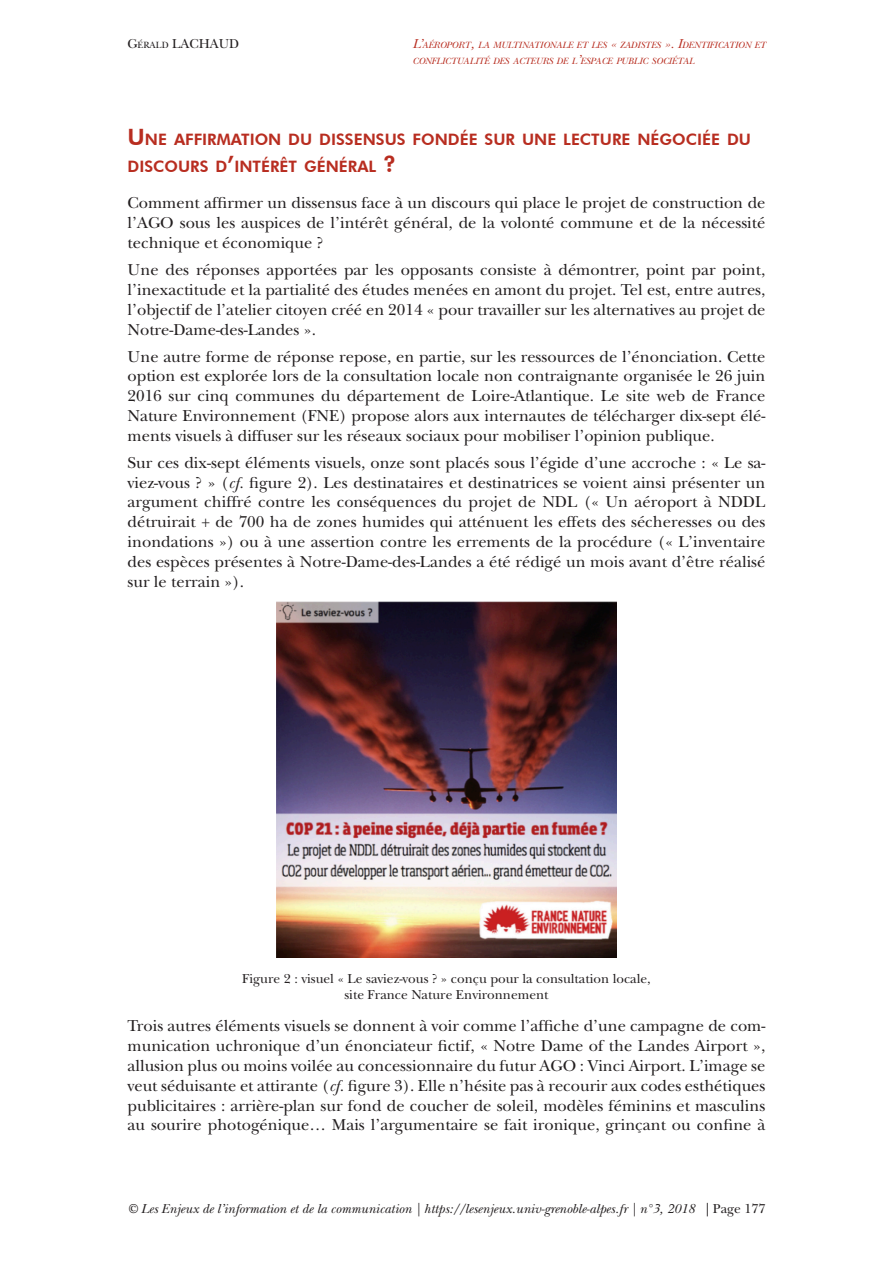
<style>
.page{position:relative;width:893px;height:1263px;background:#fff}
.page>*{position:absolute;margin:0;border:0;box-sizing:border-box;transform-origin:0 0}
.t1{font:16.5px/19.8px "New Baskerville";color:#231f20;text-align:justify}
.Soustitre_-_Introduc{font:800 15.75px/27px "Futura BT";color:#b82d20}
.t2{font:italic 13.5px "New Baskerville";color:#231f20}
.Légende{font:13.5px/16.2px "New Baskerville";color:#231f20;text-align:center}
.Entete_-_Auteurs{font:13.5px "New Baskerville";color:#231f20}
.Entete_-_Titre{font:italic 9.45px/16.2px "New Baskerville";color:#b82d20}
.s1{font-size:9.45px}
.s2{font-size:13.5px}
.s3{font-size:22.5px}
.s4{font-style:italic}
.s5{font-style:normal}
</style>
<div class="page">
<img style="left:277px;top:602px;width:339px;height:355px">
<p class="Entete_-_Auteurs" style="left:128px;top:36px;width:112px">G<span class="s1">érald</span> LACHAUD</p>
<p class="Entete_-_Titre" style="left:412px;top:37px;width:355px"><span class="s2">L’</span>AÉROPORT<span class="s2">,</span> LA MULTINATIONALE ET LES <span class="s2">«</span> ZADISTES <span class="s2">». I</span>DENTIFICATION ET<br>CONFLICTUALITÉ DES ACTEURS DE L<span class="s2">’</span>ESPACE PUBLIC SOCIÉTAL</p>
<p class="Soustitre_-_Introduc" style="left:128px;top:125px;width:625px"><span class="s3">U</span> NE AFFIRMATION DU DISSENSUS FONDÉE SUR UNE LECTURE NÉGOCIÉE DU<br>DISCOURS D<span class="s3">’</span>INTÉRÊT GÉNÉRAL <span class="s3">?</span></p>
<p class="t1" style="left:128px;top:193px;width:639px">Comment affirmer un dissensus face à un discours qui place le projet de construction de l’AGO sous les auspices de l’intérêt général, de la volonté commune et de la nécessité technique et économique ?</p>
<p class="t1" style="left:128px;top:260px;width:639px">Une des réponses apportées par les opposants consiste à démontrer, point par point, l’inexactitude et la partialité des études menées en amont du projet. Tel est, entre autres, l’objectif de l’atelier citoyen créé en 2014 « pour travailler sur les alternatives au projet de Notre-Dame-des-Landes ».</p>
<p class="t1" style="left:128px;top:346px;width:639px">Une autre forme de réponse repose, en partie, sur les ressources de l’énonciation. Cette option est explorée lors de la consultation locale non contraignante organisée le 26 juin 2016 sur cinq communes du département de Loire-Atlantique. Le site web de France Nature Environnement (FNE) propose alors aux internautes de télécharger dix-sept élé&shy;ments visuels à diffuser sur les réseaux sociaux pour mobiliser l’opinion publique.</p>
<p class="t1" style="left:128px;top:453px;width:639px">Sur ces dix-sept éléments visuels, onze sont placés sous l’égide d’une accroche : « Le sa&shy;viez-vous ? » (<span class="s4">cf.</span> figure 2). Les destinataires et destinatrices se voient ainsi présenter un argument chiffré contre les conséquences du projet de NDL (« Un aéroport à NDDL détruirait + de 700 ha de zones humides qui atténuent les effets des sécheresses ou des inondations ») ou à une assertion contre les errements de la procédure (« L’inventaire des espèces présentes à Notre-Dame-des-Landes a été rédigé un mois avant d’être réalisé sur le terrain »).</p>
<p class="Légende" style="left:242px;top:970px;width:410px">Figure 2 : visuel « Le saviez-vous ? » conçu pour la consultation locale, site France Nature Environnement</p>
<p class="t1" style="left:128px;top:1016px;width:639px">Trois autres éléments visuels se donnent à voir comme l’affiche d’une campagne de com&shy;munication uchronique d’un énonciateur fictif, « Notre Dame of the Landes Airport », allusion plus ou moins voilée au concessionnaire du futur AGO : Vinci Airport. L’image se veut séduisante et attirante (<span class="s4">cf.</span> figure 3). Elle n’hésite pas à recourir aux codes esthétiques publicitaires : arrière-plan sur fond de coucher de soleil, modèles féminins et masculins au sourire photogénique… Mais l’argumentaire se fait ironique, grinçant ou confine à</p>
<p class="t2" style="left:128px;top:1201px;width:639px">© Les Enjeux de l’information et de la communication | https://lesenjeux.univ-grenoble-alpes.fr | n°3, 2018 <span class="s5">| Page 177</span></p>
</div>
